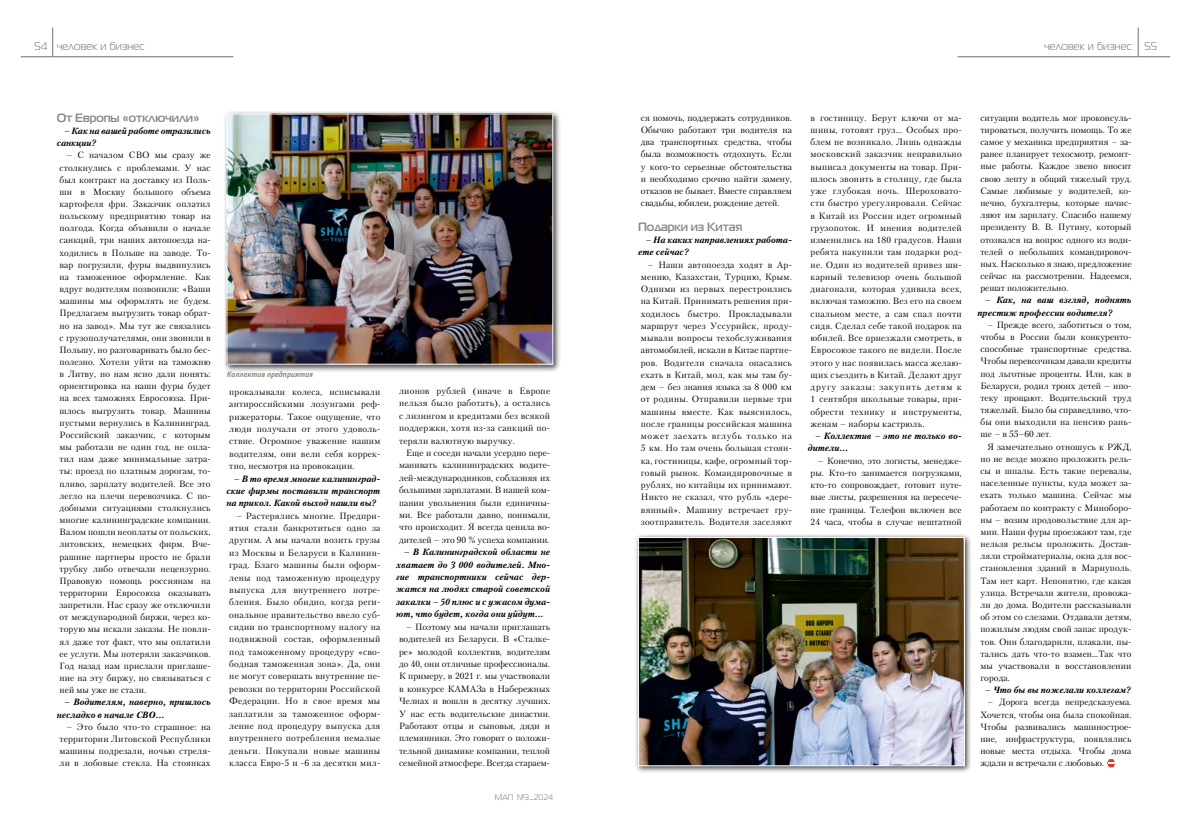
<style>
.page{position:relative;width:1191px;height:823px;background:#fff}
.page>*{position:absolute;margin:0;border:0;box-sizing:border-box;transform-origin:0 0}
.t1{font:700 12px "Magistral TT";color:#878787}
.t2{font:11px "Magistral TT";letter-spacing:.025em;color:#706f6f}
.t3{font:9px/12.2px "Petersburg C";letter-spacing:.01em;color:#000;text-align:justify}
.t4{font:italic 700 9px/12.4px "Petersburg C";color:#000}
.t5{font:italic 700 8px "Officina Sans C";letter-spacing:-.01em;color:#8f877a}
.t6{font:8px "Magistral TT";color:#706f6f}
</style>
<div class="page">
<hr style="left:21px;top:56px;width:212px;height:1px;background:#706f6f">
<svg style="left:52px;top:27px;width:1px;height:29px"></svg>
<hr style="left:957px;top:56px;width:213px;height:1px;background:#706f6f">
<svg style="left:1138px;top:27px;width:1px;height:29px"></svg>
<svg style="left:1107px;top:759px;width:8px;height:7px"></svg>
<div style="left:634px;top:533px;width:338px;height:240px;background:#000;opacity:.75"></div>
<img style="left:640px;top:538px;width:323px;height:225px">
<div style="left:638px;top:536px;width:327px;height:229px;border:1px solid #fff"></div>
<div style="left:223px;top:110px;width:337px;height:262px;background:#000;opacity:.75"></div>
<img style="left:228px;top:115px;width:323px;height:247px">
<div style="left:226px;top:113px;width:327px;height:251px;border:1px solid #fff"></div>
<p class="t2" style="left:34px;top:40px;width:112px">54 человек и бизнес</p>
<p class="t2" style="left:1044px;top:40px;width:115px">человек и бизнес 55</p>
<h1 class="t1" style="left:57px;top:110px;width:144px">От Европы «отключили»</h1>
<p class="t4" style="left:57px;top:125px;width:155px;line-height:12.1px;text-indent:7px">– Как на вашей работе отразились санкции?</p>
<p class="t3" style="left:60px;top:149px;width:152px;text-indent:7px">– С началом СВО мы сразу же столкнулись с проблемами. У нас был контракт на доставку из Поль&shy;ши в Москву большого объема картофеля фри. Заказчик оплатил польскому предприятию товар на полгода. Когда объявили о начале санкций, три наших автопоезда на&shy;ходились в Польше на заводе. То&shy;вар погрузили, фуры выдвинулись на таможенное оформление. Как вдруг водителям позвонили: «Ваши машины мы оформлять не будем.<br>Предлагаем выгрузить товар обрат&shy;но на завод». Мы тут же связались с грузополучателями, они звонили в Польшу, но разговаривать было бес&shy;полезно. Хотели уйти на таможню в Литву, но нам ясно дали понять: ориентировка на наши фуры будет на всех таможнях Евросоюза. При&shy;шлось выгрузить товар. Машины пустыми вернулись в Калининград.<br>Российский заказчик, с которым мы работали не один год, не опла&shy;тил нам даже минимальные затра&shy;ты: проезд по платным дорогам, то&shy;пливо, зарплату водителей. Все это легло на плечи перевозчика. С по&shy;добными ситуациями столкнулись многие калининградские компании.<br>Валом пошли неоплаты от польских, литовских, немецких фирм. Вче&shy;рашние партнеры просто не брали трубку либо отвечали нецензурно.<br>Правовую помощь россиянам на территории Евросоюза оказывать запретили. Нас сразу же отключили от международной биржи, через ко&shy;торую мы искали заказы. Не повли&shy;ял даже тот факт, что мы оплатили ее услуги. Мы потеряли заказчиков.<br>Год назад нам прислали приглаше&shy;ние на эту биржу, но связываться с ней мы уже не стали.</p>
<p class="t4" style="left:57px;top:695px;width:155px;line-height:12.1px;text-indent:7px">– Водителям, наверно, пришлось несладко в начале СВО…</p>
<p class="t3" style="left:60px;top:720px;width:152px;text-indent:7px">– Это было что-то страшное: на территории Литовской Республики машины подрезали, ночью стреля&shy;ли в лобовые стекла. На стоянках</p>
<p class="t5" style="left:227px;top:369px;width:88px">Коллектив предприятия</p>
<p class="t3" style="left:229px;top:385px;width:152px">прокалывали колеса, исписывали антироссийскими лозунгами реф&shy;рижераторы. Такое ощущение, что люди получали от этого удоволь&shy;ствие. Огромное уважение нашим водителям, они вели себя коррек&shy;тно, несмотря на провокации.</p>
<p class="t4" style="left:226px;top:472px;width:155px;text-align:justify;text-indent:7px">– В то время многие калининград&shy;ские фирмы поставили транспорт на прикол. Какой выход нашли вы?</p>
<p class="t3" style="left:229px;top:509px;width:152px;text-indent:7px">– Растерялись многие. Предпри&shy;ятия стали банкротиться одно за другим. А мы начали возить грузы из Москвы и Беларуси в Калинин&shy;град. Благо машины были оформ&shy;лены под таможенную процедуру выпуска для внутреннего потре&shy;бления. Было обидно, когда реги&shy;ональное правительство ввело суб&shy;сидии по транспортному налогу на подвижной состав, оформленный под таможенному процедуру «сво&shy;бодная таможенная зона». Да, они не могут совершать внутренние пе&shy;ревозки по территории Российской Федерации. Но в свое время мы заплатили за таможенное оформ&shy;ление под процедуру выпуска для внутреннего потребления немалые деньги. Покупали новые машины класса Евро-5 и -6 за десятки мил-</p>
<p class="t3" style="left:399px;top:384px;width:152px">лионов рублей (иначе в Европе нельзя было работать), а остались с лизингом и кредитами без всякой поддержки, хотя из-за санкций по&shy;теряли валютную выручку.</p>
<p class="t3" style="left:399px;top:446px;width:152px;text-indent:7px">Еще и соседи начали усердно пере&shy;манивать калининградских водите&shy;лей-международников, соблазняя их большими зарплатами. В нашей ком&shy;пании увольнения были единичны&shy;ми. Все работали давно, понимали, что происходит. Я всегда ценила во&shy;дителей – это 90 % успеха компании.</p>
<p class="t4" style="left:396px;top:545px;width:155px;text-align:justify;text-indent:7px">– В Калининградской области не хватает до 3 000 водителей. Мно&shy;гие транспортники сейчас дер&shy;жатся на людях старой советской закалки – 50 плюс и с ужасом дума&shy;ют, что будет, когда они уйдут...</p>
<p class="t3" style="left:399px;top:620px;width:152px;text-indent:7px">– Поэтому мы начали приглашать водителей из Беларуси. В «Сталке&shy;ре» молодой коллектив, водителям до 40, они отличные профессионалы.<br>К примеру, в 2021 г. мы участвовали в конкурсе КАМАЗа в Набережных Челнах и вошли в десятку лучших.<br>У нас есть водительские династии.<br>Работают отцы и сыновья, дяди и племянники. Это говорит о положи&shy;тельной динамике компании, теплой семейной атмосфере. Всегда стараем-</p>
<p class="t6" style="left:495px;top:792px;width:60px">МАП №3_2024</p>
<p class="t3" style="left:641px;top:111px;width:152px">ся помочь, поддержать сотрудников.<br>Обычно работают три водителя на два транспортных средства, чтобы была возможность отдохнуть. Если у кого-то серьезные обстоятельства и необходимо срочно найти замену, отказов не бывает. Вместе справляем свадьбы, юбилеи, рождение детей.</p>
<h1 class="t1" style="left:638px;top:219px;width:106px">Подарки из Китая</h1>
<p class="t4" style="left:638px;top:233px;width:155px;text-indent:7px">– На каких направлениях работа&shy;ете сейчас?</p>
<p class="t3" style="left:641px;top:258px;width:152px;text-indent:7px">– Наши автопоезда ходят в Ар&shy;мению, Казахстан, Турцию, Крым.<br>Одними из первых перестроились на Китай. Принимать решения при&shy;ходилось быстро. Прокладывали маршрут через Уссурийск, проду&shy;мывали вопросы техобслуживания автомобилей, искали в Китае партне&shy;ров. Водители сначала опасались ехать в Китай, мол, как мы там бу&shy;дем – без знания языка за 8 000 км от родины. Отправили первые три машины вместе. Как выяснилось, после границы российская машина может заехать вглубь только на 5 км. Но там очень большая стоян&shy;ка, гостиницы, кафе, огромный тор&shy;говый рынок. Командировочные в рублях, но китайцы их принимают.<br>Никто не сказал, что рубль «дере&shy;вянный». Машину встречает гру&shy;зоотправитель. Водителя заселяют</p>
<p class="t3" style="left:810px;top:111px;width:152px">в гостиницу. Берут ключи от ма&shy;шины, готовят груз... Особых про&shy;блем не возникало. Лишь однажды московский заказчик неправильно выписал документы на товар. При&shy;шлось звонить в столицу, где была уже глубокая ночь. Шероховато&shy;сти быстро урегулировали. Сейчас в Китай из России идет огромный грузопоток. И мнения водителей изменились на 180 градусов. Наши ребята накупили там подарки род&shy;не. Один из водителей привез ши&shy;карный телевизор очень большой диагонали, которая удивила всех, включая таможню. Вез его на своем спальном месте, а сам спал почти сидя. Сделал себе такой подарок на юбилей. Все приезжали смотреть, в Евросоюзе такого не видели. После этого у нас появилась масса желаю&shy;щих съездить в Китай. Делают друг другу заказы: закупить детям к 1 сентября школьные товары, при&shy;обрести технику и инструменты, женам – наборы кастрюль.</p>
<p class="t4" style="left:808px;top:429px;width:155px;text-indent:7px">– Коллектив – это не только во&shy;дители…</p>
<p class="t3" style="left:810px;top:454px;width:152px;text-indent:7px">– Конечно, это логисты, менедже&shy;ры. Кто-то занимается погрузками, кто-то сопровождает, готовит путе&shy;вые листы, разрешения на пересече&shy;ние границы. Телефон включен все 24 часа, чтобы в случае нештатной</p>
<p class="t3" style="left:980px;top:111px;width:152px">ситуации водитель мог проконсуль&shy;тироваться, получить помощь. То же самое у механика предприятия – за&shy;ранее планирует техосмотр, ремонт&shy;ные работы. Каждое звено вносит свою лепту в общий тяжелый труд.<br>Самые любимые у водителей, ко&shy;нечно, бухгалтеры, которые начис&shy;ляют им зарплату. Спасибо нашему президенту В. В. Путину, который отозвался на вопрос одного из води&shy;телей о небольших командировоч&shy;ных. Насколько я знаю, предложение сейчас на рассмотрении. Надеемся, решат положительно.</p>
<p class="t4" style="left:977px;top:294px;width:155px;text-indent:7px">– Как, на ваш взгляд, поднять престиж профессии водителя?</p>
<p class="t3" style="left:980px;top:318px;width:152px;text-indent:7px">– Прежде всего, заботиться о том, чтобы в России были конкуренто&shy;способные транспортные средства.<br>Чтобы перевозчикам давали кредиты под льготные проценты. Или, как в Беларуси, родил троих детей – ипо&shy;теку прощают. Водительский труд тяжелый. Было бы справедливо, что&shy;бы они выходили на пенсию рань&shy;ше – в 55–60 лет.</p>
<p class="t3" style="left:980px;top:440px;width:152px;text-indent:7px">Я замечательно отношусь к РЖД, но не везде можно проложить рель&shy;сы и шпалы. Есть такие перевалы, населенные пункты, куда может за&shy;ехать только машина. Сейчас мы работаем по контракту с Миноборо&shy;ны – возим продовольствие для ар&shy;мии. Наши фуры проезжают там, где нельзя рельсы проложить. Достав&shy;ляли стройматериалы, окна для вос&shy;становления зданий в Мариуполь.<br>Там нет карт. Непонятно, где какая улица. Встречали жители, провожа&shy;ли до дома. Водители рассказывали об этом со слезами. Отдавали детям, пожилым людям свой запас продук&shy;тов. Они благодарили, плакали, пы&shy;тались дать что-то взамен…Так что мы участвовали в восстановлении города.</p>
<p class="t4" style="left:984px;top:683px;width:147px">– Что бы вы пожелали коллегам?</p>
<p class="t3" style="left:980px;top:695px;width:152px;text-indent:7px">– Дорога всегда непредсказуема.<br>Хочется, чтобы она была спокойная.<br>Чтобы развивались машинострое&shy;ние, инфраструктура, появлялись новые места отдыха. Чтобы дома ждали и встречали с любовью.</p>
</div>
